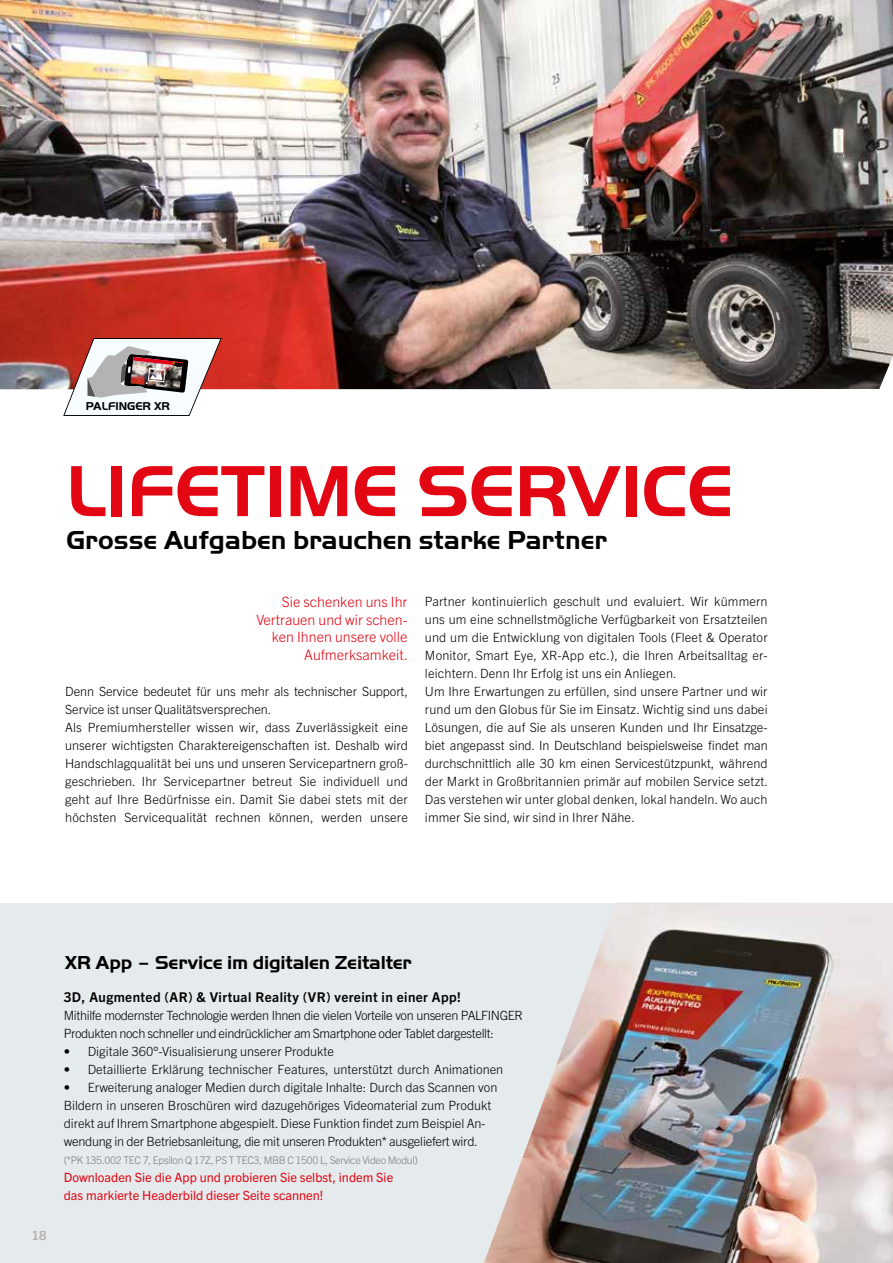
<style>
.page{position:relative;width:893px;height:1263px;background:#fff}
.page>*{position:absolute;margin:0;border:0;box-sizing:border-box;transform-origin:0 0}
.t1{font:700 75px "Palfinger Handel Gothic";color:#e30613}
.t2{font:700 27px "Palfinger Handel Gothic";color:#000}
.t3{font:700 19.5px "Palfinger Handel Gothic";letter-spacing:-.01em;color:#000}
.t4{font:300 14.25px/17.7px "Trade Gothic Next LT Pro";color:#e30613;text-align:right}
.t5{font:700 13.5px "Trade Gothic Next LT Pro";letter-spacing:.03em;color:#000}
.t6{font:300 12.75px/18px "Trade Gothic Next LT Pro";color:#000}
.t7{font:300 12.75px/18px "Trade Gothic Next LT Pro";letter-spacing:-.03em;color:#000}
.t8{font:12.75px/18px "Trade Gothic Next LT Pro";color:#e30613}
.t9{font:700 12.75px "Trade Gothic Next LT Pro";color:#b3b2b2}
.t10{font:700 11.85px "Palfinger Handel Gothic";color:#000}
.t11{font:300 10.5px "Trade Gothic Next LT Pro";letter-spacing:-.03em;color:#7e7e7d}
</style>
<div class="page">
<div style="left:0;top:903px;width:484px;height:360px;background:#e5eaec"></div>
<img style="left:0;top:0;width:893px;height:389px">
<img style="left:484px;top:902px;width:409px;height:361px">
<svg style="left:61px;top:338px;width:161px;height:78px"></svg>
<p class="t10" style="left:86px;top:399px;width:85px">PALFINGER XR</p>
<h1 class="t1" style="left:67px;top:449px;width:668px">LIFETIME SERVICE</h1>
<h2 class="t2" style="left:67px;top:525px;width:542px">Grosse Aufgaben brauchen starke Partner</h2>
<p class="t4" style="left:256px;top:592px;width:153px">Sie schenken uns Ihr<br>Vertrauen und wir schen&shy;ken Ihnen unsere volle<br>Aufmerksamkeit.</p>
<p class="t6" style="left:65px;top:681px;width:344px">Denn Service bedeutet für uns mehr als technischer Support, Service ist unser Qualitätsversprechen.<br>Als Premiumhersteller wissen wir, dass Zuverlässigkeit eine unserer wichtigsten Charaktereigenschaften ist. Deshalb wird Handschlagqualität bei uns und unseren Servicepartnern groß&shy;geschrieben. Ihr Servicepartner betreut Sie individuell und geht auf Ihre Bedürfnisse ein. Damit Sie dabei stets mit der höchsten Servicequalität rechnen können, werden unsere</p>
<p class="t6" style="left:425px;top:591px;width:345px">Partner kontinuierlich geschult und evaluiert. Wir kümmern uns um eine schnellstmögliche Verfügbarkeit von Ersatzteilen und um die Entwicklung von digitalen Tools (Fleet &amp; Operator Monitor, Smart Eye, XR-App etc.), die Ihren Arbeitsalltag er&shy;leichtern. Denn Ihr Erfolg ist uns ein Anliegen.<br>Um Ihre Erwartungen zu erfüllen, sind unsere Partner und wir rund um den Globus für Sie im Einsatz. Wichtig sind uns dabei Lösungen, die auf Sie als unseren Kunden und Ihr Einsatzge&shy;biet angepasst sind. In Deutschland beispielsweise findet man durchschnittlich alle 30 km einen Servicestützpunkt, während der Markt in Großbritannien primär auf mobilen Service setzt.<br>Das verstehen wir unter global denken, lokal handeln. Wo auch immer Sie sind, wir sind in Ihrer Nähe.</p>
<p class="t9" style="left:32px;top:1226px;width:16px">18</p>
<h3 class="t3" style="left:65px;top:952px;width:348px">XR App – Service im digitalen Zeitalter</h3>
<p class="t5" style="left:64px;top:988px;width:399px">3D, Augmented (AR) &amp; Virtual Reality (VR) vereint in einer App!</p>
<p class="t7" style="left:64px;top:1006px;width:460px">Mithilfe modernster Technologie werden Ihnen die vielen Vorteile von unseren PALFINGER<br>Produkten noch schneller und eindrücklicher am Smartphone oder Tablet dargestellt:</p>
<p class="t6" style="left:64px;top:1042px;width:272px">• Digitale 360°-Visualisierung unserer Produkte</p>
<p class="t6" style="left:64px;top:1060px;width:441px">• Detaillierte Erklärung technischer Features, unterstützt durch Animationen</p>
<p class="t6" style="left:64px;top:1078px;width:435px">• Erweiterung analoger Medien durch digitale Inhalte: Durch das Scannen von Bildern in unseren Broschüren wird dazugehöriges Videomaterial zum Produkt direkt auf Ihrem Smartphone abgespielt. Diese Funktion findet zum Beispiel An&shy;wendung in der Betriebsanleitung, die mit unseren Produkten* ausgeliefert wird.</p>
<p class="t11" style="left:64px;top:1153px;width:356px">(*PK 135.002 TEC 7, Epsilon Q 17Z, PS T TEC3, MBB C 1500 L, Service Video Modul)</p>
<p class="t8" style="left:64px;top:1168px;width:331px">Downloaden Sie die App und probieren Sie selbst, indem Sie das markierte Headerbild dieser Seite scannen!</p>
</div>
